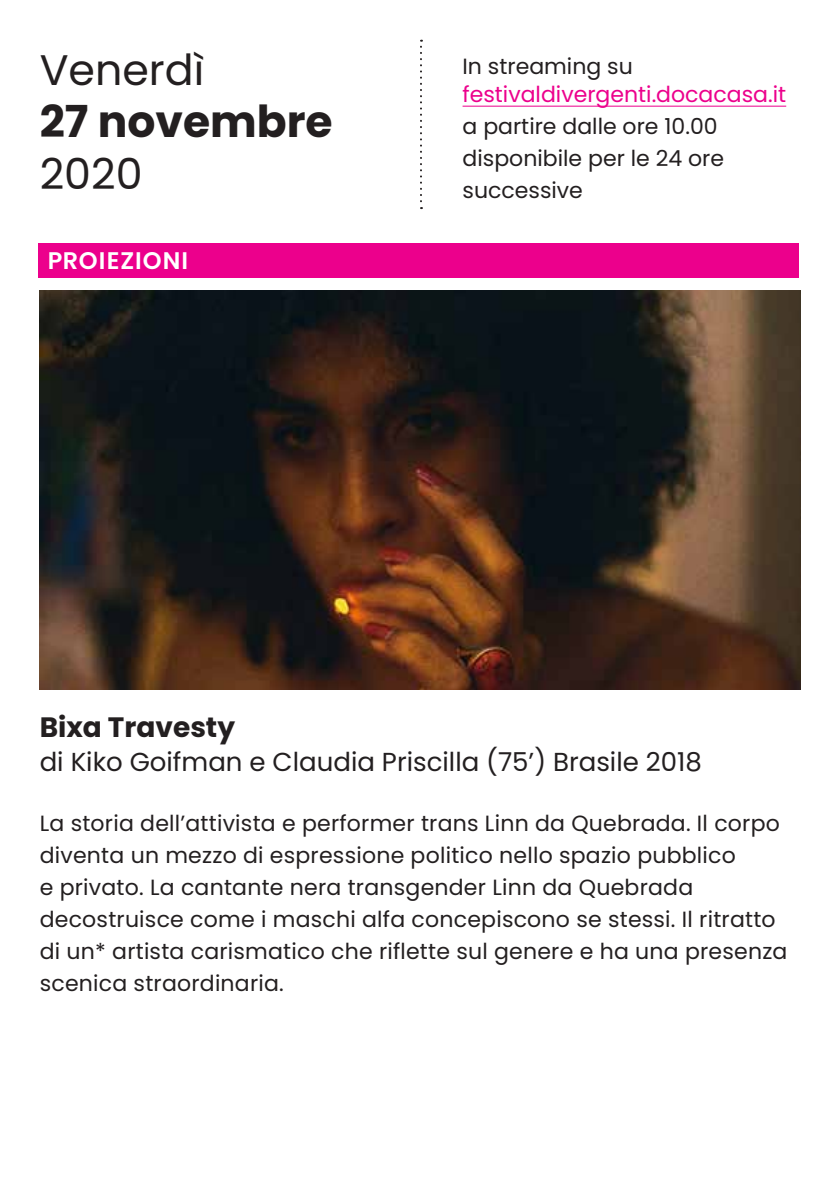
<style>
.page{position:relative;width:840px;height:1191px;background:#fff}
.page>*{position:absolute;margin:0;border:0;box-sizing:border-box;transform-origin:0 0}
.t1{font:700 44px "Poppins";color:#231f20}
.t2{font:42.6px "Poppins";color:#231f20}
.t3{font:700 28px "Poppins";color:#231f20}
.t4{font:26px "Poppins";color:#231f20}
.t5{font:600 24px "Poppins";letter-spacing:.045em;color:#fff}
.t6{font:22px/32px "Poppins";letter-spacing:.01em;color:#231f20}
.t7{font:22px "Poppins";color:#ec008c}
</style>
<div class="page">
<div style="left:39px;top:244px;width:759px;height:34px;background:#ec008c"></div>
<svg style="left:420px;top:40px;width:2px;height:169px"></svg>
<hr style="left:462px;top:106px;width:323px;height:1px;background:#ec008c">
<img style="left:40px;top:290px;width:759px;height:399px">
<h2 class="t2" style="left:40px;top:45px;width:166px">Venerdì</h2>
<h1 class="t1" style="left:40px;top:96px;width:294px">27 novembre</h1>
<h2 class="t2" style="left:40px;top:149px;width:104px">2020</h2>
<p class="t5" style="left:48px;top:247px;width:142px">PROIEZIONI</p>
<p class="t6" style="left:462px;top:51px;width:172px">In streaming su</p>
<p class="t7" style="left:462px;top:82px;width:325px">festivaldivergenti.docacasa.it</p>
<p class="t6" style="left:462px;top:111px;width:263px">a partire dalle ore 10.00 disponibile per le 24 ore successive</p>
<p class="t3" style="left:40px;top:710px;width:197px">Bixa Travesty</p>
<p class="t4" style="left:40px;top:746px;width:663px">di Kiko Goifman e Claudia Priscilla (75’) Brasile 2018</p>
<p class="t6" style="left:40px;top:807px;width:748px">La storia dell’attivista e performer trans Linn da Quebrada. Il corpo diventa un mezzo di espressione politico nello spazio pubblico<br>e privato. La cantante nera transgender Linn da Quebrada decostruisce come i maschi alfa concepiscono se stessi. Il ritratto di un* artista carismatico che riflette sul genere e ha una presenza scenica straordinaria.</p>
</div>
